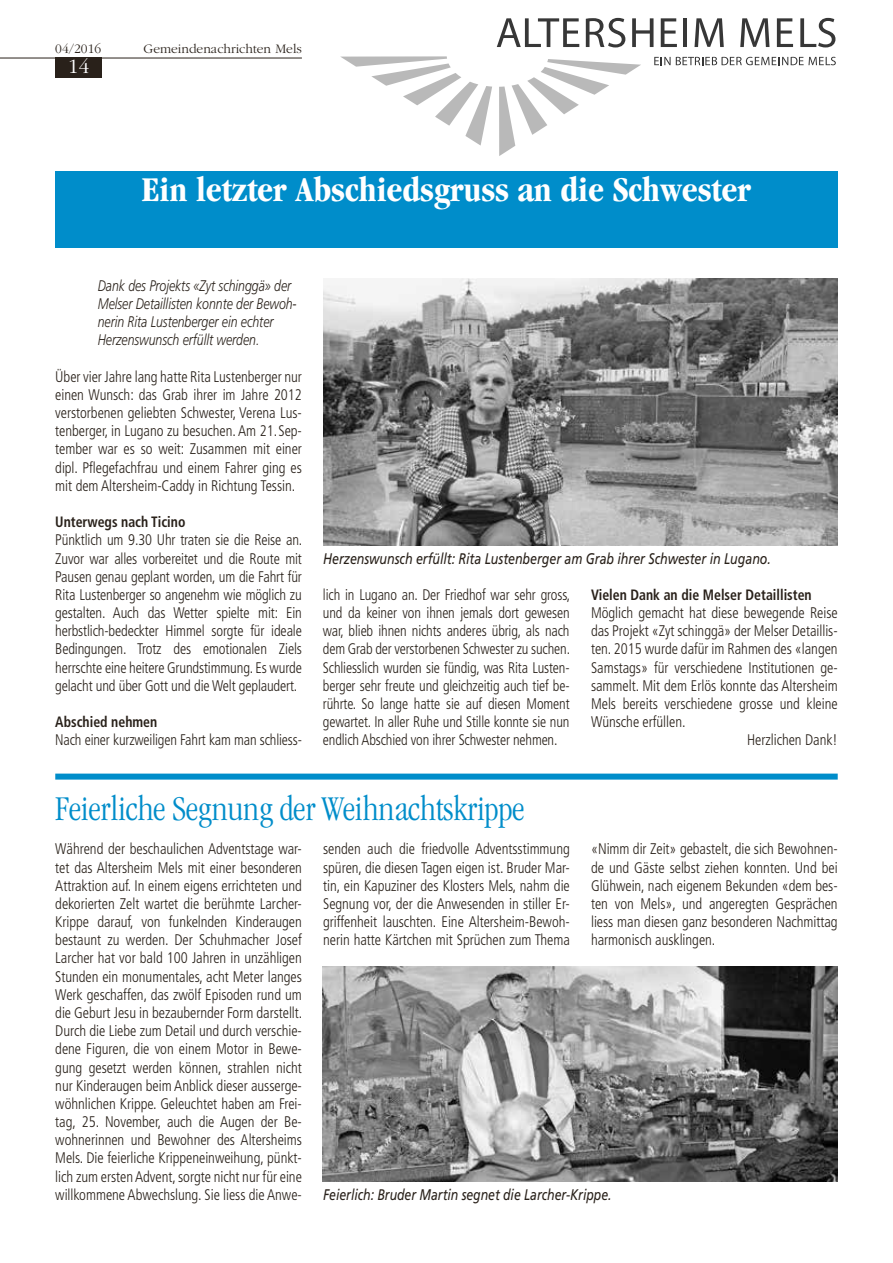
<style>
.page{position:relative;width:893px;height:1263px;background:#fff}
.page>*{position:absolute;margin:0;border:0;box-sizing:border-box;transform-origin:0 0}
.t1{font:700 condensed 36px "Garamond";letter-spacing:-.005em;color:#fff}
.t2{font:300 condensed 36px "Garamond";letter-spacing:-.005em;color:#008dca}
.t3{font:300 21px "Garamond";color:#fff}
.t4{font:300 condensed 15.3px/18.1px "Frutiger";letter-spacing:-.005em;color:#29211a;text-align:justify;scale:.95 1}
.t5{font:300 condensed 15.3px/18.1px "Frutiger";letter-spacing:-.005em;color:#29211a;text-align:justify;scale:.93 1}
.t6{font:300 condensed 15.3px/18.1px "Frutiger";letter-spacing:-.005em;color:#29211a;text-align:justify;scale:.94 1}
.t7{font:italic 300 15.3px/18.1px "Frutiger";letter-spacing:-.005em;color:#29211a;scale:.8 1}
.t8{font:italic 15.3px "Frutiger";letter-spacing:-.005em;color:#29211a;scale:.81 1}
.t9{font:italic 15.3px "Frutiger";letter-spacing:-.005em;color:#29211a;scale:.8 1}
.t10{font:700 condensed 15px "Frutiger";color:#29211a;scale:.92 1}
.t11{font:300 13.5px "Garamond";color:#29211a}
</style>
<div class="page">
<hr style="left:0;top:58px;width:302px;height:1px;background:#29211a">
<div style="left:55px;top:57px;width:47px;height:21px;background:#29211a"></div>
<svg style="left:340px;top:18px;width:496px;height:138px"></svg>
<div style="left:55px;top:171px;width:783px;height:76px;background:#008dca"></div>
<img style="left:323px;top:279px;width:515px;height:266px">
<div style="left:55px;top:774px;width:783px;height:6px;background:#008dca"></div>
<img style="left:323px;top:966px;width:515px;height:216px">
<p class="t11" style="left:55px;top:41px;width:47px">04/2016</p>
<p class="t11" style="left:143px;top:41px;width:160px">Gemeindenachrichten Mels</p>
<h2 class="t3" style="left:68px;top:56px;width:22px">14</h2>
<h1 class="t1" style="left:142px;top:170px;width:611px">Ein letzter Abschiedsgruss an die Schwester</h1>
<p class="t7" style="left:98px;top:277px;width:250px">Dank des Projekts «Zyt schinggä» der Melser Detaillisten konnte der Bewoh&shy;nerin Rita Lustenberger ein echter Herzenswunsch erfüllt werden.</p>
<p class="t4" style="left:55px;top:368px;width:261px">Über vier Jahre lang hatte Rita Lustenberger nur einen Wunsch: das Grab ihrer im Jahre 2012 verstorbenen geliebten Schwester, Verena Lus&shy;tenberger, in Lugano zu besuchen. Am 21.Sep&shy;tember war es so weit: Zusammen mit einer dipl. Pflegefachfrau und einem Fahrer ging es mit dem Altersheim-Caddy in Richtung Tessin.</p>
<p class="t10" style="left:55px;top:513px;width:143px">Unterwegs nach Ticino</p>
<p class="t6" style="left:55px;top:531px;width:264px">Pünktlich um 9.30 Uhr traten sie die Reise an.<br>Zuvor war alles vorbereitet und die Route mit Pausen genau geplant worden, um die Fahrt für Rita Lustenberger so angenehm wie möglich zu gestalten. Auch das Wetter spielte mit: Ein herbstlich-bedeckter Himmel sorgte für ideale Bedingungen. Trotz des emotionalen Ziels herrschte eine heitere Grundstimmung. Es wurde gelacht und über Gott und die Welt geplaudert.</p>
<p class="t10" style="left:55px;top:713px;width:112px">Abschied nehmen</p>
<p class="t5" style="left:55px;top:731px;width:267px">Nach einer kurzweiligen Fahrt kam man schliess-</p>
<p class="t8" style="left:323px;top:549px;width:554px">Herzenswunsch erfüllt: Rita Lustenberger am Grab ihrer Schwester in Lugano.</p>
<p class="t5" style="left:323px;top:586px;width:267px">lich in Lugano an. Der Friedhof war sehr gross, und da keiner von ihnen jemals dort gewesen war, blieb ihnen nichts anderes übrig, als nach dem Grab der verstorbenen Schwester zu suchen.<br>Schliesslich wurden sie fündig, was Rita Lusten&shy;berger sehr freute und gleichzeitig auch tief be&shy;rührte. So lange hatte sie auf diesen Moment gewartet. In aller Ruhe und Stille konnte sie nun endlich Abschied von ihrer Schwester nehmen.</p>
<p class="t10" style="left:591px;top:586px;width:241px">Vielen Dank an die Melser Detaillisten</p>
<p class="t4" style="left:591px;top:604px;width:261px">Möglich gemacht hat diese bewegende Reise</p>
<p class="t4" style="left:591px;top:622px;width:261px">das Projekt «Zyt schinggä» der Melser Detaillis-</p>
<p class="t4" style="left:591px;top:640px;width:261px">ten. 2015 wurde dafür im Rahmen des «langen</p>
<p class="t4" style="left:591px;top:658px;width:261px">Samstags» für verschiedene Institutionen ge-</p>
<p class="t4" style="left:591px;top:677px;width:261px">sammelt. Mit dem Erlös konnte das Altersheim</p>
<p class="t4" style="left:591px;top:695px;width:261px">Mels bereits verschiedene grosse und kleine</p>
<p class="t4" style="left:591px;top:713px;width:101px">Wünsche erfüllen.</p>
<p class="t4" style="left:747px;top:731px;width:97px">Herzlichen Dank!</p>
<h1 class="t2" style="left:55px;top:789px;width:471px">Feierliche Segnung der Weihnachtskrippe</h1>
<p class="t4" style="left:323px;top:840px;width:261px">senden auch die friedvolle Adventsstimmung spüren, die diesen Tagen eigen ist. Bruder Mar&shy;tin, ein Kapuziner des Klosters Mels, nahm die Segnung vor, der die Anwesenden in stiller Er&shy;griffenheit lauschten. Eine Altersheim-Bewoh&shy;nerin hatte Kärtchen mit Sprüchen zum Thema</p>
<p class="t4" style="left:591px;top:840px;width:261px">«Nimm dir Zeit» gebastelt, die sich Bewohnen&shy;de und Gäste selbst ziehen konnten. Und bei Glühwein, nach eigenem Bekunden «dem bes&shy;ten von Mels», und angeregten Gesprächen liess man diesen ganz besonderen Nachmittag harmonisch ausklingen.</p>
<p class="t4" style="left:55px;top:840px;width:262px">Während der beschaulichen Adventstage war&shy;tet das Altersheim Mels mit einer besonderen Attraktion auf. In einem eigens errichteten und dekorierten Zelt wartet die berühmte Larcher-Krippe darauf, von funkelnden Kinderaugen bestaunt zu werden. Der Schuhmacher Josef Larcher hat vor bald 100 Jahren in unzähligen Stunden ein monumentales, acht Meter langes Werk geschaffen, das zwölf Episoden rund um die Geburt Jesu in bezaubernder Form darstellt.<br>Durch die Liebe zum Detail und durch verschie&shy;dene Figuren, die von einem Motor in Bewe&shy;gung gesetzt werden können, strahlen nicht nur Kinderaugen beim Anblick dieser ausserge&shy;wöhnlichen Krippe. Geleuchtet haben am Frei&shy;tag, 25. November, auch die Augen der Be&shy;wohnerinnen und Bewohner des Altersheims Mels. Die feierliche Krippeneinweihung, pünkt&shy;lich zum ersten Advent, sorgte nicht nur für eine willkommene Abwechslung. Sie liess die Anwe-</p>
<p class="t9" style="left:323px;top:1185px;width:362px">Feierlich: Bruder Martin segnet die Larcher-Krippe.</p>
</div>
